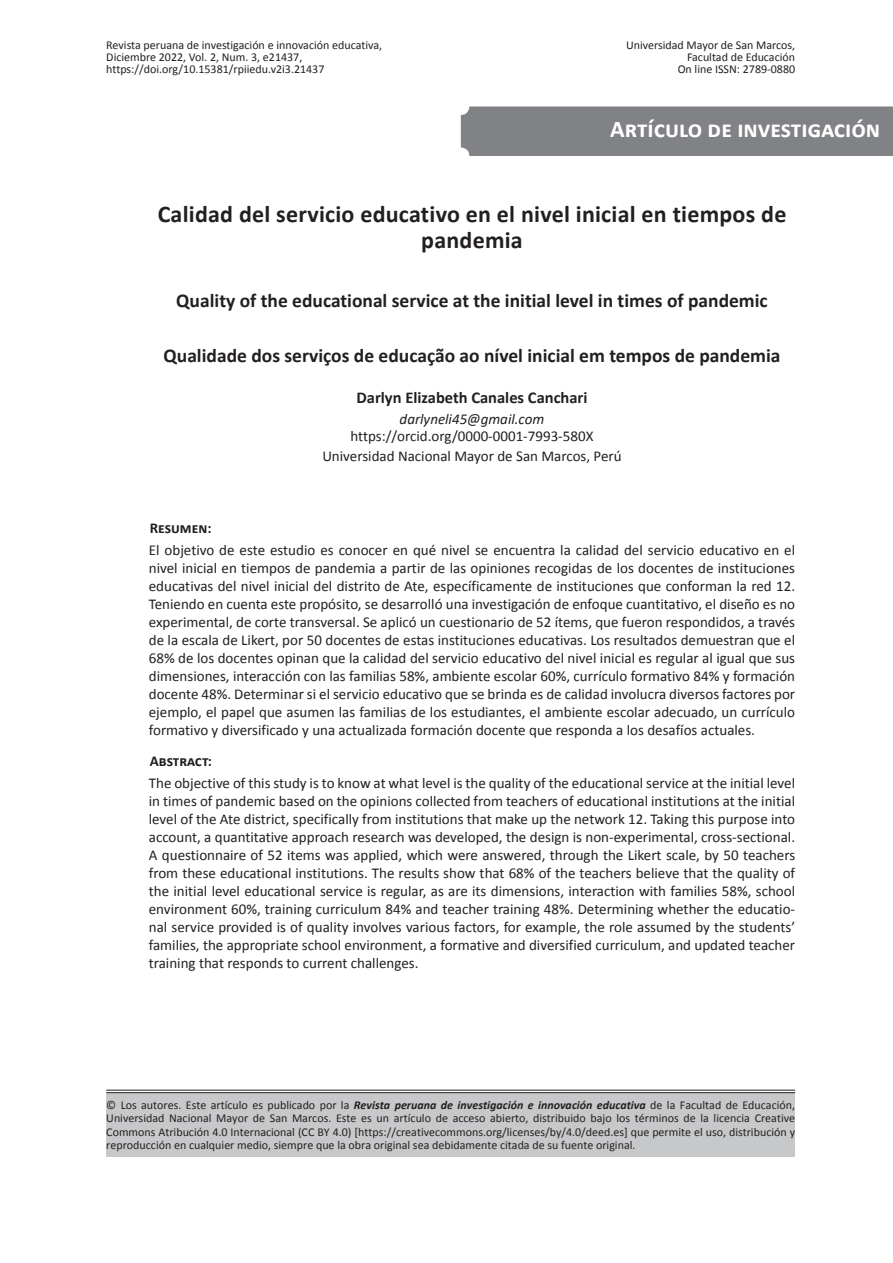
<style>
.page{position:relative;width:893px;height:1263px;background:#fff}
.page>*{position:absolute;margin:0;border:0;box-sizing:border-box;transform-origin:0 0}
.t1{font:700 24px/25.5px "Calibri";letter-spacing:.01em;color:#231f20;text-align:center}
.t2{font:700 24px "Calibri";color:#fff}
.t3{font:700 19.5px "Calibri";color:#231f20}
.t4{font:700 16.5px "Calibri";color:#231f20}
.t5{font:15px/18px "Calibri";color:#231f20;text-align:justify}
.t6{font:italic 15px "Calibri";color:#231f20}
.t7{font:700 15px "Calibri";color:#231f20}
.t8{font:12px/12px "Calibri";color:#231f20;text-align:justify}
.s1{font-weight:700;font-style:italic}
</style>
<div class="page">
<div style="left:106px;top:1092px;width:689px;height:65px;background:#c7c8ca"></div>
<hr style="left:106px;top:1090px;width:689px;height:1px;background:#231f20">
<hr style="left:106px;top:1092px;width:689px;height:1px;background:#231f20">
<div style="left:461px;top:106px;width:432px;height:50px;background:#808285"></div>
<p class="t8" style="left:106px;top:39px;width:277px;text-align:left">Revista peruana de investigación e innovación educativa,<br>Diciembre 2022, Vol. 2, Num. 3, e21437, https://doi.org/10.15381/rpiiedu.v2i3.21437</p>
<p class="t8" style="left:626px;top:39px;width:171px;text-align:right">Universidad Mayor de San Marcos,<br>Facultad de Educación<br>On line ISSN: 2789-0880</p>
<h1 class="t2" style="left:610px;top:112px;width:271px">Artículo de investigación</h1>
<h1 class="t1" style="left:158px;top:201px;width:630px">Calidad del servicio educativo en el nivel inicial en tiempos de pandemia</h1>
<h2 class="t3" style="left:176px;top:287px;width:593px">Quality of the educational service at the initial level in times of pandemic</h2>
<h2 class="t3" style="left:163px;top:342px;width:618px">Qualidade dos serviços de educação ao nível inicial em tempos de pandemia</h2>
<p class="t4" style="left:356px;top:386px;width:233px">Darlyn Elizabeth Canales Canchari</p>
<p class="t6" style="left:400px;top:409px;width:146px">darlyneli45@gmail.com</p>
<p class="t5" style="left:322px;top:425px;width:301px;line-height:20.7px;text-align:center">https://orcid.org/0000-0001-7993-580X<br>Universidad Nacional Mayor de San Marcos, Perú</p>
<p class="t7" style="left:150px;top:517px;width:63px">Resumen:</p>
<p class="t5" style="left:149px;top:541px;width:648px">El objetivo de este estudio es conocer en qué nivel se encuentra la calidad del servicio educativo en el nivel inicial en tiempos de pandemia a partir de las opiniones recogidas de los docentes de instituciones educativas del nivel inicial del distrito de Ate, específicamente de instituciones que conforman la red 12.<br>Teniendo en cuenta este propósito, se desarrolló una investigación de enfoque cuantitativo, el diseño es no experimental, de corte transversal. Se aplicó un cuestionario de 52 ítems, que fueron respondidos, a través de la escala de Likert, por 50 docentes de estas instituciones educativas. Los resultados demuestran que el 68% de los docentes opinan que la calidad del servicio educativo del nivel inicial es regular al igual que sus dimensiones, interacción con las familias 58%, ambiente escolar 60%, currículo formativo 84% y formación docente 48%. Determinar si el servicio educativo que se brinda es de calidad involucra diversos factores por ejemplo, el papel que asumen las familias de los estudiantes, el ambiente escolar adecuado, un currículo formativo y diversificado y una actualizada formación docente que responda a los desafíos actuales.</p>
<p class="t7" style="left:150px;top:750px;width:64px">Abstract:</p>
<p class="t5" style="left:149px;top:774px;width:648px">The objective of this study is to know at what level is the quality of the educational service at the initial level in times of pandemic based on the opinions collected from teachers of educational institutions at the initial level of the Ate district, specifically from institutions that make up the network 12. Taking this purpose into account, a quantitative approach research was developed, the design is non-experimental, cross-sectional.<br>A questionnaire of 52 items was applied, which were answered, through the Likert scale, by 50 teachers from these educational institutions. The results show that 68% of the teachers believe that the quality of the initial level educational service is regular, as are its dimensions, interaction with families 58%, school environment 60%, training curriculum 84% and teacher training 48%. Determining whether the educatio&shy;nal service provided is of quality involves various factors, for example, the role assumed by the students’ families, the appropriate school environment, a formative and diversified curriculum, and updated teacher training that responds to current challenges.</p>
<p class="t8" style="left:106px;top:1098px;width:690px;line-height:13.5px">© Los autores. Este artículo es publicado por la <span class="s1">Revista peruana de investigación e innovación educativa</span> de la Facultad de Educación, Universidad Nacional Mayor de San Marcos. Este es un artículo de acceso abierto, distribuido bajo los términos de la licencia Creative Commons Atribución 4.0 Internacional (CC BY 4.0) [https://creativecommons.org/licenses/by/4.0/deed.es] que permite el uso, distribución y reproducción en cualquier medio, siempre que la obra original sea debidamente citada de su fuente original.</p>
</div>
